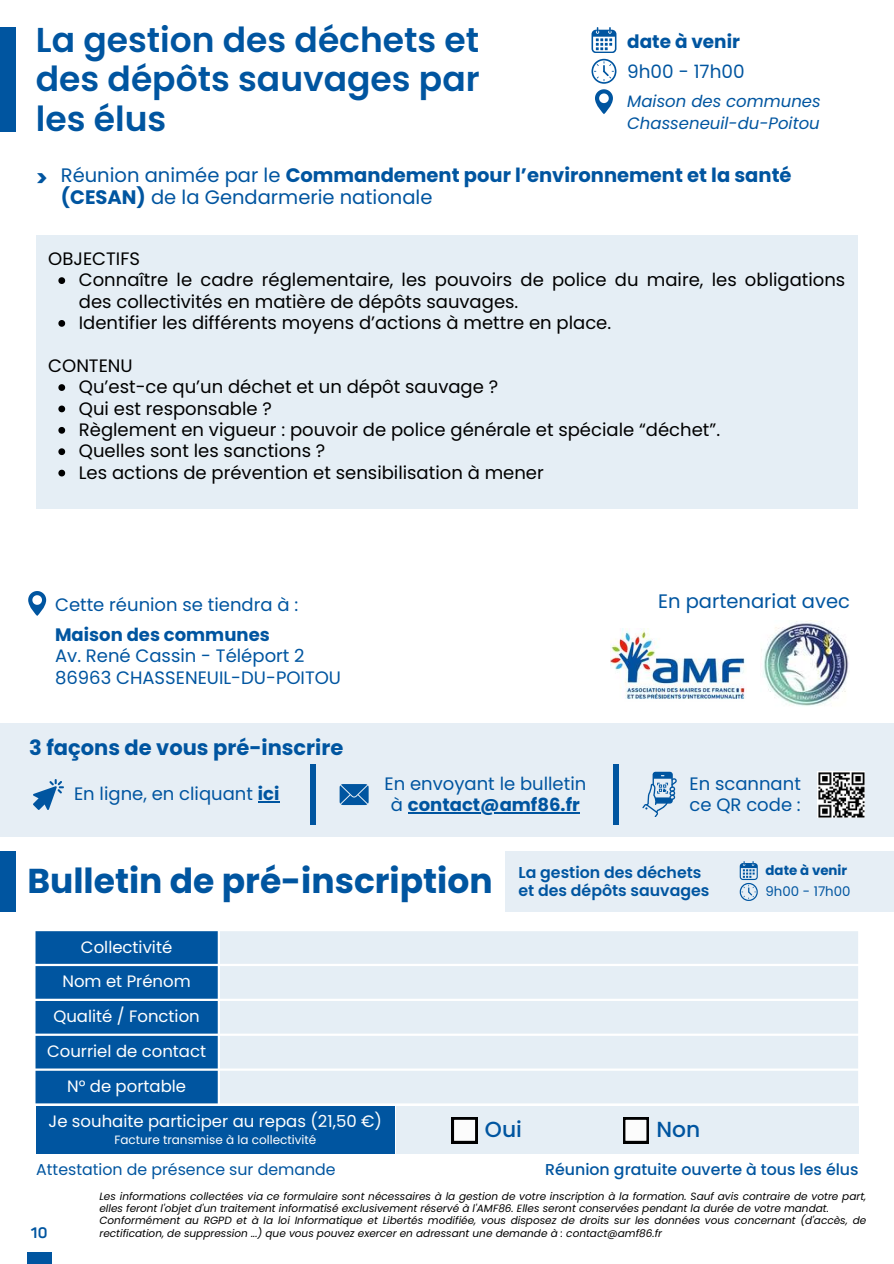
<style>
.page{position:relative;width:894px;height:1264px;background:#fff}
.page>*{position:absolute;margin:0;border:0;box-sizing:border-box;transform-origin:0 0}
.t1{font:600 34.5px/39.3px "Poppins";color:#0055a0;text-align:justify}
.t2{font:700 34.5px "Poppins";color:#0055a0}
.t3{font:700 22.5px "Poppins";color:#0055a0}
.t4{font:500 21.75px "Poppins";color:#0055a0}
.t5{font:700 21px "Poppins";color:#0055a0}
.t6{font:700 19.5px/22.5px "Poppins";color:#0055a0}
.t7{font:19.5px "Poppins";color:#0055a0}
.t8{font:18.45px "Poppins";color:#0055a0}
.t9{font:700 18.45px "Poppins";color:#0055a0}
.t10{font:18px/21.3px "Poppins";color:#000}
.t11{font:18px/21.3px "Poppins";color:#0055a0}
.t12{font:700 18px "Poppins";color:#0055a0}
.t13{font:16.5px "Poppins";color:#fff}
.t14{font:italic 16.5px/21.3px "Poppins";color:#0055a0}
.t15{font:500 15.75px "Poppins";color:#0055a0}
.t16{font:15.75px "Poppins";color:#0055a0}
.t17{font:600 15.75px "Poppins";color:#0055a0}
.t18{font:700 15px "Panton";color:#0055a0}
.t19{font:13.35px "Poppins";color:#0055a0}
.t20{font:700 13.35px "Poppins";color:#0055a0}
.t21{font:12px "Poppins";color:#fff}
.t22{font:italic 10.5px/12.3px "Poppins";color:#000}
.s1{font-weight:400}
.s2{font-weight:700}
</style>
<div class="page">
<div style="left:36px;top:235px;width:821px;height:274px;background:#e5eef5"></div>
<svg style="left:58px;top:277px;width:7px;height:7px"></svg>
<svg style="left:58px;top:320px;width:7px;height:7px"></svg>
<svg style="left:58px;top:384px;width:7px;height:7px"></svg>
<svg style="left:58px;top:405px;width:7px;height:7px"></svg>
<svg style="left:58px;top:427px;width:7px;height:6px"></svg>
<svg style="left:58px;top:448px;width:7px;height:7px"></svg>
<svg style="left:58px;top:469px;width:7px;height:7px"></svg>
<div style="left:0;top:27px;width:15px;height:104px;background:#0055a0"></div>
<div style="left:505px;top:850px;width:388px;height:61px;background:#e6eef5"></div>
<svg style="left:739px;top:861px;width:18px;height:40px"></svg>
<div style="left:0;top:850px;width:15px;height:61px;background:#0055a0"></div>
<svg style="left:591px;top:27px;width:25px;height:26px"></svg>
<svg style="left:591px;top:59px;width:25px;height:55px"></svg>
<div style="left:0;top:723px;width:893px;height:113px;background:#e6eef5"></div>
<div style="left:310px;top:764px;width:6px;height:60px;background:#0055a0"></div>
<div style="left:613px;top:764px;width:5px;height:60px;background:#0055a0"></div>
<svg style="left:33px;top:779px;width:31px;height:31px"></svg>
<svg style="left:258px;top:801px;width:21px;height:1px"></svg>
<svg style="left:339px;top:784px;width:29px;height:21px"></svg>
<hr style="left:408px;top:812px;width:171px;height:1px;background:#0055a0">
<svg style="left:642px;top:771px;width:34px;height:45px"></svg>
<img style="left:817px;top:771px;width:47px;height:47px">
<svg style="left:35px;top:931px;width:183px;height:172px;background:#0e5ea5"></svg>
<div style="left:220px;top:931px;width:637px;height:172px;background:#e5eef5"></div>
<div style="left:36px;top:1106px;width:358px;height:47px;background:#0055a0"></div>
<div style="left:396px;top:1106px;width:462px;height:47px;background:#e5eef5"></div>
<svg style="left:451px;top:1117px;width:26px;height:26px"></svg>
<svg style="left:623px;top:1117px;width:25px;height:26px"></svg>
<svg style="left:28px;top:591px;width:18px;height:25px"></svg>
<img style="left:610px;top:628px;width:135px;height:71px">
<img style="left:761px;top:620px;width:88px;height:86px">
<div style="left:27px;top:1252px;width:24px;height:11px;background:#0055a0"></div>
<h1 class="t1" style="left:36px;top:20px;width:445px">La gestion des déchets et des dépôts sauvages par les élus</h1>
<h3 class="t6" style="left:61px;top:163px;width:732px"><span class="s1">Réunion animée par le</span> Commandement pour l’environnement et la santé (CESAN) <span class="s1">de la Gendarmerie nationale</span></h3>
<h3 class="t9" style="left:627px;top:31px;width:114px">date à venir</h3>
<h3 class="t8" style="left:627px;top:61px;width:119px">9h00 - 17h00</h3>
<h3 class="t14" style="left:627px;top:91px;width:195px">Maison des communes<br>Chasseneuil-du-Poitou</h3>
<h2 class="t3" style="left:36px;top:165px;width:14px">&gt;</h2>
<h3 class="t10" style="left:79px;top:248px;width:767px;text-indent:-31px">OBJECTIFS<br>Connaître le cadre réglementaire, les pouvoirs de police du maire, les obligations des collectivités en matière de dépôts sauvages.<br>Identifier les différents moyens d’actions à mettre en place.</h3>
<h3 class="t10" style="left:79px;top:355px;width:642px;text-indent:-31px">CONTENU<br>Qu’est-ce qu’un déchet et un dépôt sauvage ?<br>Qui est responsable ?<br>Règlement en vigueur : pouvoir de police générale et spéciale “déchet”.<br>Quelles sont les sanctions ?<br>Les actions de prévention et sensibilisation à mener</h3>
<h3 class="t11" style="left:55px;top:594px;width:244px">Cette réunion se tiendra à :</h3>
<h3 class="t7" style="left:658px;top:590px;width:193px">En partenariat avec</h3>
<h3 class="t12" style="left:55px;top:624px;width:216px">Maison des communes</h3>
<h3 class="t11" style="left:55px;top:645px;width:287px">Av. René Cassin - Téléport 2<br>86963 CHASSENEUIL-DU-POITOU</h3>
<h3 class="t5" style="left:29px;top:735px;width:315px">3 façons de vous pré-inscrire</h3>
<h3 class="t11" style="left:74px;top:783px;width:207px">En ligne, en cliquant <span class="s2">ici</span></h3>
<h3 class="t11" style="left:384px;top:773px;width:203px;text-align:center">En envoyant le bulletin à <span class="s2">contact@amf86.fr</span></h3>
<h3 class="t11" style="left:689px;top:773px;width:113px">En scannant ce QR code :</h3>
<h1 class="t2" style="left:27px;top:860px;width:683px">Bulletin de pré-inscription <sub>et</sub> <sub>des</sub> <sub>dépôts</sub> <sub>sauvages</sub></h1>
<h3 class="t17" style="left:518px;top:863px;width:184px">La gestion des déchets</h3>
<p class="t20" style="left:765px;top:862px;width:83px">date à venir</p>
<p class="t19" style="left:765px;top:883px;width:86px">9h00 - 17h00</p>
<h3 class="t13" style="left:81px;top:937px;width:93px">Collectivité</h3>
<h3 class="t13" style="left:62px;top:972px;width:130px">Nom et Prénom</h3>
<h3 class="t13" style="left:53px;top:1007px;width:148px">Qualité / Fonction</h3>
<h3 class="t13" style="left:47px;top:1041px;width:160px">Courriel de contact</h3>
<h3 class="t13" style="left:67px;top:1076px;width:120px">N° de portable</h3>
<h3 class="t13" style="left:49px;top:1112px;width:335px">Je souhaite participer au repas (21,50 €)</h3>
<p class="t21" style="left:114px;top:1133px;width:203px">Facture transmise à la collectivité</p>
<h3 class="t16" style="left:36px;top:1160px;width:301px">Attestation de présence sur demande</h3>
<h3 class="t4" style="left:485px;top:1116px;width:38px">Oui</h3>
<h3 class="t4" style="left:656px;top:1116px;width:45px">Non</h3>
<h3 class="t15" style="left:545px;top:1160px;width:315px">Réunion gratuite ouverte à tous les élus</h3>
<h3 class="t18" style="left:31px;top:1223px;width:18px">10</h3>
<p class="t22" style="left:99px;top:1189px;width:768px">Les informations collectées via ce formulaire sont nécessaires à la gestion de votre inscription à la formation. Sauf avis contraire de votre part, elles feront l'objet d'un traitement informatisé exclusivement réservé à l'AMF86. Elles seront conservées pendant la durée de votre mandat.<br>Conformément au RGPD et à la loi Informatique et Libertés modifiée, vous disposez de droits sur les données vous concernant (d'accès, de rectification, de suppression ...) que vous pouvez exercer en adressant une demande à : contact@amf86.fr</p>
</div>
